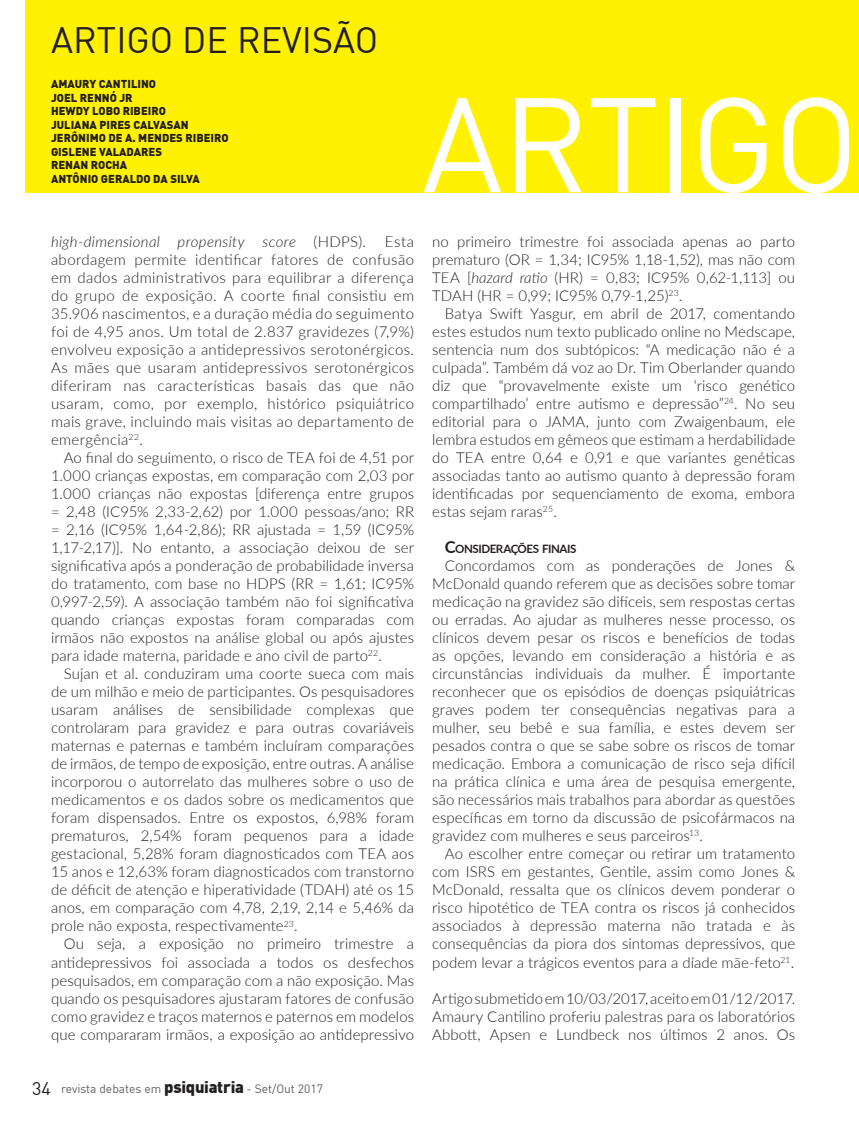
<style>
.page{position:relative;width:859px;height:1132px;background:#fff}
.page>*{position:absolute;margin:0;border:0;box-sizing:border-box;transform-origin:0 0}
.t1{font:132px "DIN";letter-spacing:-.015em;color:#fff}
.t2{font:36px "DIN";color:#231f20}
.t3{font:300 15px/18px "Lato";letter-spacing:.005em;color:#231f20;text-align:justify}
.t4{font:italic 300 15px "Lato";letter-spacing:.025em;color:#231f20}
.t5{font:12px "DIN";color:#616164}
.t6{font:700 11.55px "Lato";letter-spacing:-.04em;color:#231f20}
.t7{font:900 11.25px/13.5px "DIN";color:#231f20}
.s1{font-style:normal}
.s2{font-size:18px;color:#231f20}
.s3{font-weight:900;font-size:16.5px;color:#231f20}
.s4{font-style:italic}
.s5{font-size:16.5px}
</style>
<div class="page">
<div style="left:26px;top:0;width:833px;height:192px;background:#fff101"></div>
<h2 class="t2" style="left:51px;top:24px;width:329px">ARTIGO DE REVISÃO</h2>
<p class="t7" style="left:51px;top:78px;width:179px">AMAURY CANTILINO<br>JOEL RENNÓ JR<br>HEWDY LOBO RIBEIRO<br>JULIANA PIRES CALVASAN<br>JERÔNIMO DE A. MENDES RIBEIRO<br>GISLENE VALADARES<br>RENAN ROCHA<br>ANTÔNIO GERALDO DA SILVA</p>
<h1 class="t1" style="left:422px;top:86px;width:438px">ARTIGO</h1>
<p class="t4" style="left:51px;top:231px;width:316px">high-dimensional propensity score <span class="s1">(HDPS).</span></p>
<p class="t3" style="left:51px;top:232px;width:365px;text-indent:334px">Esta abordagem permite identificar fatores de confusão em dados administrativos para equilibrar a diferença do grupo de exposição. A coorte final consistiu em 35.906 nascimentos, e a duração média do seguimento foi de 4,95 anos. Um total de 2.837 gravidezes (7,9%) envolveu exposição a antidepressivos serotonérgicos.<br>As mães que usaram antidepressivos serotonérgicos diferiram nas características basais das que não usaram, como, por exemplo, histórico psiquiátrico mais grave, incluindo mais visitas ao departamento de emergência<sup>22</sup>.</p>
<p class="t3" style="left:51px;top:448px;width:365px;text-indent:13px">Ao final do seguimento, o risco de TEA foi de 4,51 por 1.000 crianças expostas, em comparação com 2,03 por 1.000 crianças não expostas [diferença entre grupos = 2,48 (IC95% 2,33-2,62) por 1.000 pessoas/ano; RR = 2,16 (IC95% 1,64-2,86); RR ajustada = 1,59 (IC95% 1,17-2,17)]. No entanto, a associação deixou de ser significativa após a ponderação de probabilidade inversa do tratamento, com base no HDPS (RR = 1,61; IC95% 0,997-2,59). A associação também não foi significativa quando crianças expostas foram comparadas com irmãos não expostos na análise global ou após ajustes para idade materna, paridade e ano civil de parto<sup>22</sup>.</p>
<p class="t3" style="left:51px;top:664px;width:365px;text-indent:13px">Sujan et al. conduziram uma coorte sueca com mais de um milhão e meio de participantes. Os pesquisadores usaram análises de sensibilidade complexas que controlaram para gravidez e para outras covariáveis maternas e paternas e também incluíram comparações de irmãos, de tempo de exposição, entre outras. A análise incorporou o autorrelato das mulheres sobre o uso de medicamentos e os dados sobre os medicamentos que foram dispensados. Entre os expostos, 6,98% foram prematuros, 2,54% foram pequenos para a idade gestacional, 5,28% foram diagnosticados com TEA aos 15 anos e 12,63% foram diagnosticados com transtorno de déficit de atenção e hiperatividade (TDAH) até os 15 anos, em comparação com 4,78, 2,19, 2,14 e 5,46% da prole não exposta, respectivamente<sup>23</sup>.</p>
<p class="t3" style="left:51px;top:934px;width:365px;text-indent:13px">Ou seja, a exposição no primeiro trimestre a antidepressivos foi associada a todos os desfechos pesquisados, em comparação com a não exposição. Mas quando os pesquisadores ajustaram fatores de confusão como gravidez e traços maternos e paternos em modelos que compararam irmãos, a exposição ao antidepressivo</p>
<p class="t5" style="left:32px;top:1082px;width:292px"><span class="s2">34</span> revista debates em <span class="s3">psiquiatria</span> - Set/Out 2017</p>
<p class="t3" style="left:432px;top:232px;width:365px">no primeiro trimestre foi associada apenas ao parto prematuro (OR = 1,34; IC95% 1,18-1,52), mas não com TEA [<span class="s4">hazard ratio</span> (HR) = 0,83; IC95% 0,62-1,113] ou TDAH (HR = 0,99; IC95% 0,79-1,25)<sup>23</sup>.</p>
<p class="t3" style="left:432px;top:304px;width:365px;text-indent:13px">Batya Swift Yasgur, em abril de 2017, comentando estes estudos num texto publicado online no Medscape, sentencia num dos subtópicos: “A medicação não é a culpada”. Também dá voz ao Dr. Tim Oberlander quando diz que “provavelmente existe um ‘risco genético compartilhado’ entre autismo e depressão”<sup>24</sup>. No seu editorial para o JAMA, junto com Zwaigenbaum, ele lembra estudos em gêmeos que estimam a herdabilidade do TEA entre 0,64 e 0,91 e que variantes genéticas associadas tanto ao autismo quanto à depressão foram identificadas por sequenciamento de exoma, embora estas sejam raras<sup>25</sup>.</p>
<p class="t6" style="left:445px;top:540px;width:133px"><span class="s5">C</span>ONSI DERAÇÕES FI NAIS</p>
<p class="t3" style="left:432px;top:556px;width:365px;text-indent:13px">Concordamos com as ponderações de Jones &amp; McDonald quando referem que as decisões sobre tomar medicação na gravidez são difíceis, sem respostas certas ou erradas. Ao ajudar as mulheres nesse processo, os clínicos devem pesar os riscos e benefícios de todas as opções, levando em consideração a história e as circunstâncias individuais da mulher. É importante reconhecer que os episódios de doenças psiquiátricas graves podem ter consequências negativas para a mulher, seu bebê e sua família, e estes devem ser pesados contra o que se sabe sobre os riscos de tomar medicação. Embora a comunicação de risco seja difícil na prática clínica e uma área de pesquisa emergente, são necessários mais trabalhos para abordar as questões específicas em torno da discussão de psicofármacos na gravidez com mulheres e seus parceiros<sup>13</sup>.</p>
<p class="t3" style="left:432px;top:844px;width:365px;text-indent:13px">Ao escolher entre começar ou retirar um tratamento com ISRS em gestantes, Gentile, assim como Jones &amp; McDonald, ressalta que os clínicos devem ponderar o risco hipotético de TEA contra os riscos já conhecidos associados à depressão materna não tratada e às consequências da piora dos sintomas depressivos, que podem levar a trágicos eventos para a díade mãe-feto<sup>21</sup>.</p>
<p class="t3" style="left:432px;top:988px;width:365px">Artigo submetido em 10/03/2017, aceito em 01/12/2017.<br>Amaury Cantilino proferiu palestras para os laboratórios Abbott, Apsen e Lundbeck nos últimos 2 anos. Os</p>
</div>
